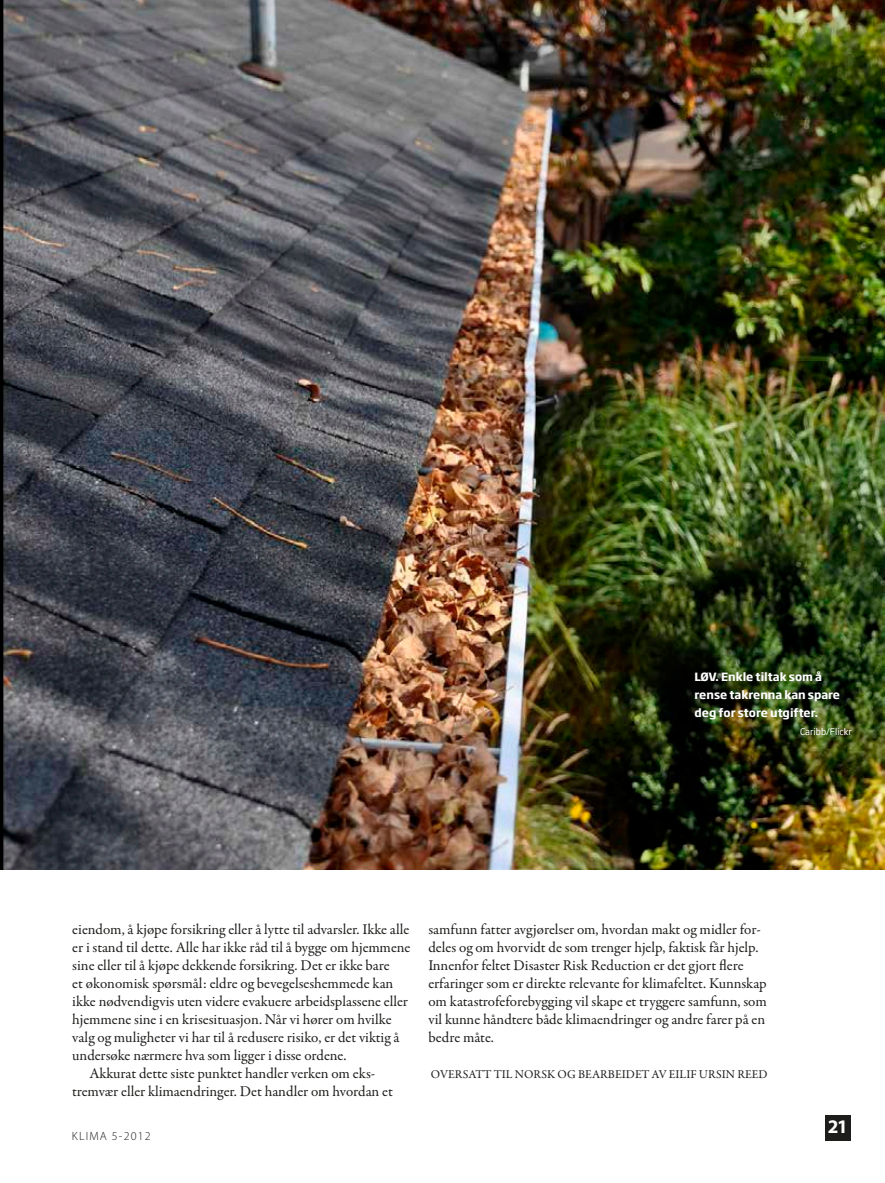
<style>
.page{position:relative;width:885px;height:1183px;background:#fff}
.page>*{position:absolute;margin:0;border:0;box-sizing:border-box;transform-origin:0 0}
.t1{font:700 19.35px "Myriad Pro";color:#fff}
.t2{font:15px/18px "Garamond Premr Pro";letter-spacing:-.005em;color:#1d1d1b}
.t3{font:12px "Garamond Premr Pro";letter-spacing:.005em;color:#1d1d1b}
.t4{font:300 12px "Myriad Pro";letter-spacing:.1em;color:#1d1d1b}
.t5{font:700 11.25px/18px "Soho Gothic Pro";color:#fff}
.t6{font:9px "Soho Gothic Pro";color:#fff}
</style>
<div class="page">
<img style="left:0;top:0;width:884px;height:868px">
<div style="left:825px;top:1114px;width:25px;height:26px;background:#1d1d1b"></div>
<p class="t5" style="left:694px;top:667px;width:147px">LØV. Enkle tiltak som å rense takrenna kan spare deg for store utgifter.</p>
<p class="t6" style="left:800px;top:724px;width:53px">Caribb/Flickr</p>
<p class="t2" style="left:72px;top:920px;width:338px">eiendom, å kjøpe forsikring eller å lytte til advarsler. Ikke alle</p>
<p class="t2" style="left:72px;top:938px;width:339px">er i stand til dette. Alle har ikke råd til å bygge om hjemmene</p>
<p class="t2" style="left:72px;top:956px;width:319px">sine eller til å kjøpe dekkende forsikring. Det er ikke bare</p>
<p class="t2" style="left:72px;top:974px;width:322px">et økonomisk spørsmål: eldre og bevegelseshemmede kan</p>
<p class="t2" style="left:72px;top:992px;width:337px">ikke nødvendigvis uten videre evakuere arbeidsplassene eller</p>
<p class="t2" style="left:72px;top:1010px;width:321px">hjemmene sine i en krisesituasjon. Når vi hører om hvilke</p>
<p class="t2" style="left:72px;top:1028px;width:328px">valg og muligheter vi har til å redusere risiko, er det viktig å</p>
<p class="t2" style="left:72px;top:1046px;width:276px">undersøke nærmere hva som ligger i disse ordene.</p>
<p class="t2" style="left:89px;top:1064px;width:286px">Akkurat dette siste punktet handler verken om eks-</p>
<p class="t2" style="left:72px;top:1082px;width:322px">tremvær eller klimaendringer. Det handler om hvordan et</p>
<p class="t4" style="left:72px;top:1129px;width:80px">KLIMA 5-2012</p>
<p class="t2" style="left:428px;top:920px;width:340px">samfunn fatter avgjørelser om, hvordan makt og midler for&shy;deles og om hvorvidt de som trenger hjelp, faktisk får hjelp.<br>Innenfor feltet Disaster Risk Reduction er det gjort flere erfaringer som er direkte relevante for klimafeltet. Kunnskap om katastrofeforebygging vil skape et tryggere samfunn, som vil kunne håndtere både klimaendringer og andre farer på en bedre måte.</p>
<p class="t3" style="left:431px;top:1067px;width:338px">OVERSATT TIL NORSK OG BEARBEIDET AV EILIF URSIN REED</p>
<p class="t1" style="left:827px;top:1115px;width:21px">21</p>
</div>
